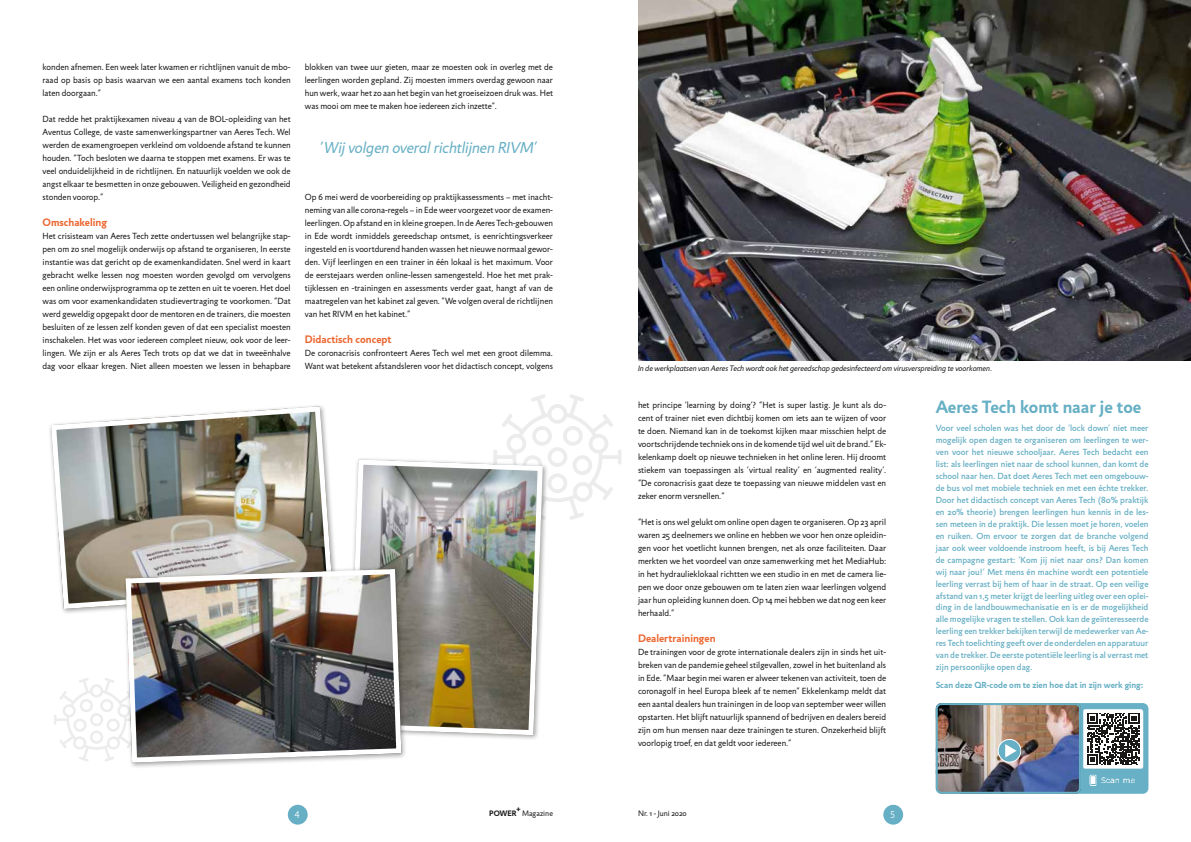
<style>
.page{position:relative;width:1191px;height:842px;background:#fff}
.page>*{position:absolute;margin:0;border:0;box-sizing:border-box;transform-origin:0 0}
.t1{font:700 18px "Jigsaw";color:#66afc4}
.t2{font:italic 16px "Jigsaw";color:#66afc4}
.t3{font:700 11px "Jigsaw";color:#ec6730}
.t4{font:300 10px "Jigsaw";color:#fff}
.t5{font:9px/13px "Jigsaw";color:#1a1817;text-align:justify}
.t6{font:500 9px/12px "Jigsaw";color:#66afc4;text-align:justify}
.t7{font:700 9px "Jigsaw";color:#66afc4}
.t8{font:italic 8px "Jigsaw";color:#1a1817}
.t9{font:8px "Jigsaw";color:#1a1817}
.t10{font:700 8px "Jigsaw";color:#1a1817}
</style>
<div class="page">
<svg style="left:54px;top:678px;width:69px;height:83px"></svg>
<svg style="left:493px;top:394px;width:128px;height:126px"></svg>
<img style="left:638px;top:0;width:553px;height:360px">
<img style="left:49px;top:405px;width:286px;height:207px">
<div style="left:346px;top:456px;width:203px;height:285px;background:#1a1817;opacity:.4"></div>
<img style="left:346px;top:457px;width:199px;height:281px">
<img style="left:1081px;top:703px;width:67px;height:91px">
<img style="left:938px;top:703px;width:143px;height:91px">
<div style="left:935px;top:703px;width:146px;height:91px;border:2px solid #66afc4;border-radius:5px"></div>
<div style="left:998px;top:739px;width:22px;height:23px;background:#66afc4;border-radius:50%"></div>
<div style="left:997px;top:739px;width:24px;height:24px;border:1px solid #fff;border-radius:50%"></div>
<svg style="left:1005px;top:744px;width:11px;height:13px"></svg>
<svg style="left:1086px;top:713px;width:53px;height:52px"></svg>
<div style="left:123px;top:566px;width:284px;height:203px;background:#1a1817;opacity:.4"></div>
<img style="left:123px;top:566px;width:281px;height:199px">
<div style="left:288px;top:805px;width:20px;height:20px;background:#66afc4;border-radius:50%"></div>
<div style="left:883px;top:805px;width:20px;height:20px;background:#66afc4;border-radius:50%"></div>
<p class="t5" style="left:43px;top:60px;width:250px">konden afnemen. Een week later kwamen er richtlijnen vanuit de mbo&shy;raad op basis op basis waarvan we een aantal examens toch konden laten doorgaan.”</p>
<p class="t5" style="left:43px;top:112px;width:250px">Dat redde het praktijkexamen niveau 4 van de BOL-opleiding van het Aventus College, de vaste samenwerkingspartner van Aeres Tech. Wel werden de examengroepen verkleind om voldoende afstand te kunnen houden. “Toch besloten we daarna te stoppen met examens. Er was te veel onduidelijkheid in de richtlijnen. En natuurlijk voelden we ook de angst elkaar te besmetten in onze gebouwen. Veiligheid en gezondheid stonden voorop.”</p>
<p class="t3" style="left:43px;top:215px;width:66px">Omschakeling</p>
<p class="t5" style="left:43px;top:229px;width:250px">Het crisisteam van Aeres Tech zette ondertussen wel belangrijke stap&shy;pen om zo snel mogelijk onderwijs op afstand te organiseren, In eerste instantie was dat gericht op de examenkandidaten. Snel werd in kaart gebracht welke lessen nog moesten worden gevolgd om vervolgens een online onderwijsprogramma op te zetten en uit te voeren. Het doel was om voor examenkandidaten studievertraging te voorkomen. “Dat werd geweldig opgepakt door de mentoren en de trainers, die moesten besluiten of ze lessen zelf konden geven of dat een specialist moesten inschakelen. Het was voor iedereen compleet nieuw, ook voor de leer&shy;lingen. We zijn er als Aeres Tech trots op dat we dat in tweeënhalve dag voor elkaar kregen. Niet alleen moesten we lessen in behapbare</p>
<p class="t5" style="left:305px;top:60px;width:250px">blokken van twee uur gieten, maar ze moesten ook in overleg met de leerlingen worden gepland. Zij moesten immers overdag gewoon naar hun werk, waar het zo aan het begin van het groeiseizoen druk was. Het was mooi om mee te maken hoe iedereen zich inzette”.</p>
<h2 class="t2" style="left:320px;top:138px;width:219px">‘Wij volgen overal richtlijnen RIVM’</h2>
<p class="t5" style="left:305px;top:190px;width:250px">Op 6 mei werd de voorbereiding op praktijkassessments – met inacht&shy;neming van alle corona-regels – in Ede weer voorgezet voor de examen&shy;leerlingen. Op afstand en in kleine groepen. In de Aeres Tech-gebouwen in Ede wordt inmiddels gereedschap ontsmet, is eenrichtingsverkeer ingesteld en is voortdurend handen wassen het nieuwe normaal gewor&shy;den. Vijf leerlingen en een trainer in één lokaal is het maximum. Voor de eerstejaars werden online-lessen samengesteld. Hoe het met prak&shy;tijklessen en -trainingen en assessments verder gaat, hangt af van de maatregelen van het kabinet zal geven. “We volgen overal de richtlijnen van het RIVM en het kabinet.”</p>
<p class="t3" style="left:305px;top:332px;width:88px">Didactisch concept</p>
<p class="t5" style="left:305px;top:346px;width:250px">De coronacrisis confronteert Aeres Tech wel met een groot dilemma.<br>Want wat betekent afstandsleren voor het didactisch concept, volgens</p>
<p class="t8" style="left:638px;top:364px;width:355px">In de werkplaatsen van Aeres Tech wordt ook het gereedschap gedesinfecteerd om virusverspreiding te voorkomen.</p>
<h1 class="t1" style="left:935px;top:395px;width:207px">Aeres Tech komt naar je toe</h1>
<p class="t6" style="left:935px;top:421px;width:214px">Voor veel scholen was het door de ‘lock down’ niet meer mogelijk open dagen te organiseren om leerlingen te wer&shy;ven voor het nieuwe schooljaar. Aeres Tech bedacht een list: als leerlingen niet naar de school kunnen, dan komt de school naar hen. Dat doet Aeres Tech met een omgebouw&shy;de bus vol met mobiele techniek en met een échte trekker.<br>Door het didactisch concept van Aeres Tech (80% praktijk en 20% theorie) brengen leerlingen hun kennis in de les&shy;sen meteen in de praktijk. Die lessen moet je horen, voelen en ruiken. Om ervoor te zorgen dat de branche volgend jaar ook weer voldoende instroom heeft, is bij Aeres Tech de campagne gestart: ‘Kom jij niet naar ons? Dan komen wij naar jou!’ Met mens én machine wordt een potentiele leerling verrast bij hem of haar in de straat. Op een veilige afstand van 1,5 meter krijgt de leerling uitleg over een oplei&shy;ding in de landbouwmechanisatie en is er de mogelijkheid alle mogelijke vragen te stellen. Ook kan de geïnteresseerde leerling een trekker bekijken terwijl de medewerker van Ae&shy;res Tech toelichting geeft over de onderdelen en apparatuur van de trekker. De eerste potentiële leerling is al verrast met zijn persoonlijke open dag.</p>
<p class="t7" style="left:935px;top:680px;width:209px">Scan deze QR-code om te zien hoe dat in zijn werk ging:</p>
<p class="t5" style="left:638px;top:398px;width:250px">het principe ‘learning by doing’? “Het is super lastig. Je kunt als do&shy;cent of trainer niet even dichtbij komen om iets aan te wijzen of voor te doen. Niemand kan in de toekomst kijken maar misschien helpt de voortschrijdende techniek ons in de komende tijd wel uit de brand.” Ek&shy;kelenkamp doelt op nieuwe technieken in het online leren. Hij droomt stiekem van toepassingen als ‘virtual reality’ en ‘augmented reality’. “De coronacrisis gaat deze te toepassing van nieuwe middelen vast en zeker enorm versnellen.”</p>
<p class="t5" style="left:638px;top:515px;width:250px">“Het is ons wel gelukt om online open dagen te organiseren. Op 23 april waren 25 deelnemers we online en hebben we voor hen onze opleidin&shy;gen voor het voetlicht kunnen brengen, net als onze faciliteiten. Daar merkten we het voordeel van onze samenwerking met het MediaHub: in het hydraulieklokaal richtten we een studio in en met de camera lie&shy;pen we door onze gebouwen om te laten zien waar leerlingen volgend jaar hun opleiding kunnen doen. Op 14 mei hebben we dat nog een keer herhaald.”</p>
<p class="t3" style="left:638px;top:631px;width:79px">Dealertrainingen</p>
<p class="t5" style="left:638px;top:645px;width:250px">De trainingen voor de grote internationale dealers zijn in sinds het uit&shy;breken van de pandemie geheel stilgevallen, zowel in het buitenland als in Ede. “Maar begin mei waren er alweer tekenen van activiteit, toen de coronagolf in heel Europa bleek af te nemen” Ekkelenkamp meldt dat een aantal dealers hun trainingen in de loop van september weer willen opstarten. Het blijft natuurlijk spannend of bedrijven en dealers bereid zijn om hun mensen naar deze trainingen te sturen. Onzekerheid blijft voorlopig troef, en dat geldt voor iedereen.”</p>
<p class="t10" style="left:516px;top:805px;width:6px">+</p>
<p class="t10" style="left:489px;top:809px;width:29px">POWER</p>
<p class="t4" style="left:295px;top:809px;width:6px">4</p>
<p class="t9" style="left:522px;top:809px;width:32px">Magazine</p>
<p class="t9" style="left:638px;top:809px;width:50px">Nr. 1 - Juni 2020</p>
<p class="t4" style="left:890px;top:809px;width:6px">5</p>
</div>
